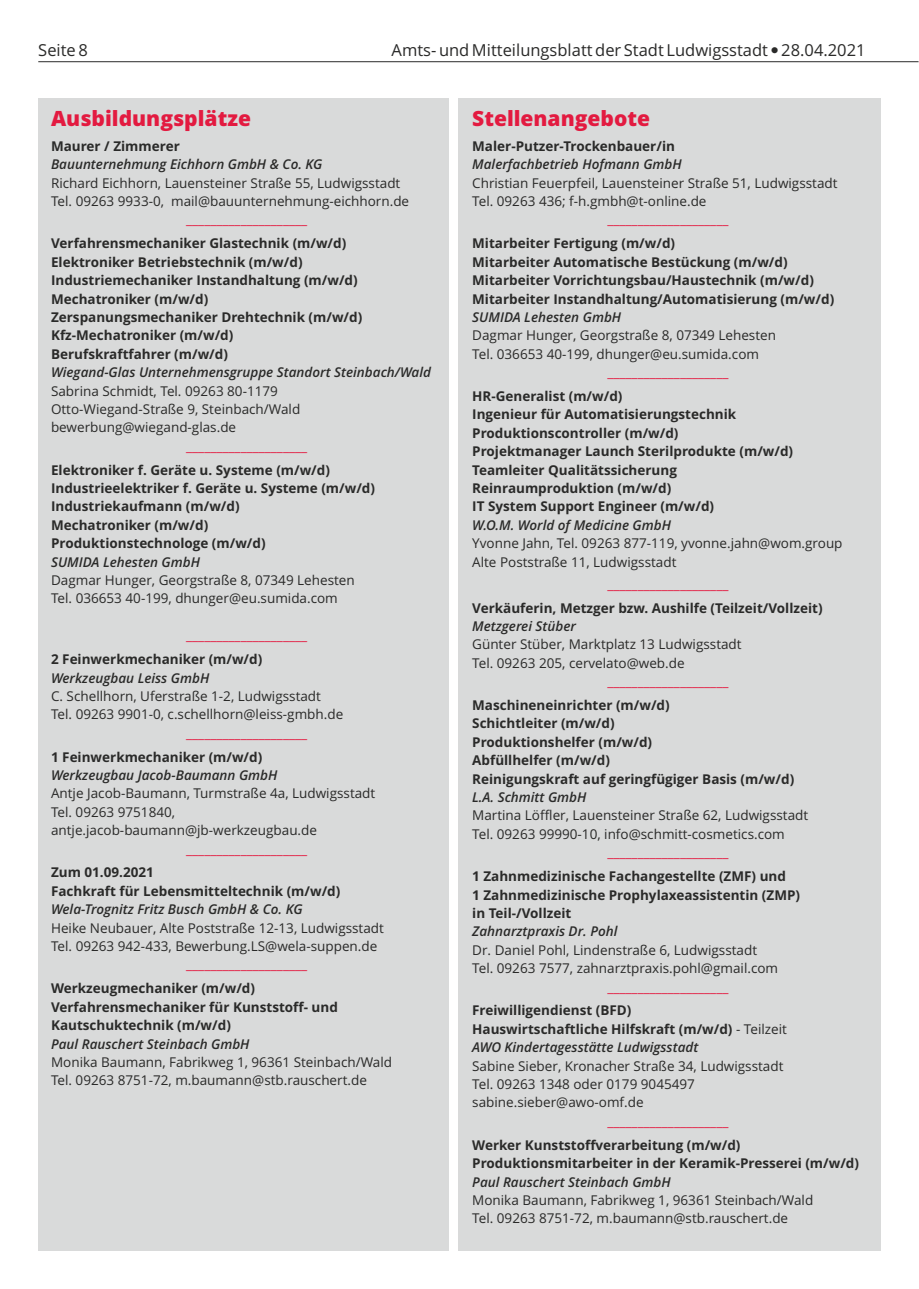
<style>
.page{position:relative;width:919px;height:1289px;background:#fff}
.page>*{position:absolute;margin:0;border:0;box-sizing:border-box;transform-origin:0 0}
.t1{font:800 21px "Open Sans";color:#e31a40}
.t2{font:16.5px "Open Sans";color:#2a2a29}
.t3{font:700 13.5px/18.5px "Open Sans";color:#2a2a29}
.t4{font:13.5px/18.5px "Open Sans";color:#2a2a29}
.t5{font:italic 600 13.5px "Open Sans";color:#2a2a29}
.t6{font:13.5px "Open Sans";color:#e31a40}
.s1{font-weight:400}
</style>
<div class="page">
<div style="left:458px;top:98px;width:422px;height:1152px;background:#d9dada"></div>
<div style="left:38px;top:98px;width:410px;height:1152px;background:#d9dada"></div>
<hr style="left:38px;top:61px;width:880px;height:1px;background:#2a2a29">
<hr style="left:918px;top:655px;width:1px;height:633px;background:#d9dada">
<p class="t2" style="left:38px;top:43px;width:51px">Seite 8</p>
<p class="t2" style="left:391px;top:43px;width:475px">Amts- und Mitteilungsblatt der Stadt Ludwigsstadt ● 28.04.2021</p>
<h1 class="t1" style="left:51px;top:110px;width:201px">Ausbildungsplätze</h1>
<p class="t5" style="left:51px;top:159px;width:273px">Bauunternehmung Eichhorn GmbH &amp; Co. KG</p>
<p class="t4" style="left:51px;top:175px;width:351px">Richard Eichhorn, Lauensteiner Straße 55, Ludwigsstadt</p>
<p class="t3" style="left:51px;top:138px;width:130px">Maurer / Zimmerer</p>
<p class="t4" style="left:51px;top:193px;width:359px">Tel. 09263 9933-0, mail@bauunternehmung-eichhorn.de</p>
<p class="t6" style="left:186px;top:214px;width:122px">____________________</p>
<p class="t3" style="left:51px;top:236px;width:313px">Verfahrensmechaniker Glastechnik (m/w/d)<br>Elektroniker Betriebstechnik (m/w/d)<br>Industriemechaniker Instandhaltung (m/w/d)<br>Mechatroniker (m/w/d)<br>Zerspanungsmechaniker Drehtechnik (m/w/d)<br>Kfz-Mechatroniker (m/w/d)<br>Berufskraftfahrer (m/w/d)</p>
<p class="t5" style="left:51px;top:367px;width:381px">Wiegand-Glas Unternehmensgruppe Standort Steinbach/Wald</p>
<p class="t4" style="left:51px;top:383px;width:251px">Sabrina Schmidt, Tel. 09263 80-1179<br>Otto-Wiegand-Straße 9, Steinbach/Wald bewerbung@wiegand-glas.de</p>
<p class="t6" style="left:186px;top:440px;width:122px">____________________</p>
<p class="t3" style="left:51px;top:462px;width:325px">Elektroniker f. Geräte u. Systeme (m/w/d)<br>Industrieelektriker f. Geräte u. Systeme (m/w/d)<br>Industriekaufmann (m/w/d)<br>Mechatroniker (m/w/d)<br>Produktionstechnologe (m/w/d)</p>
<p class="t5" style="left:51px;top:556px;width:150px">SUMIDA Lehesten GmbH</p>
<p class="t4" style="left:51px;top:572px;width:305px">Dagmar Hunger, Georgstraße 8, 07349 Lehesten</p>
<p class="t4" style="left:51px;top:590px;width:288px">Tel. 036653 40-199, dhunger@eu.sumida.com</p>
<p class="t6" style="left:186px;top:630px;width:122px">____________________</p>
<p class="t3" style="left:51px;top:651px;width:213px">2 Feinwerkmechaniker (m/w/d)</p>
<p class="t4" style="left:51px;top:688px;width:271px">C. Schellhorn, Uferstraße 1-2, Ludwigsstadt</p>
<p class="t5" style="left:51px;top:672px;width:160px">Werkzeugbau Leiss GmbH</p>
<p class="t4" style="left:51px;top:706px;width:294px">Tel. 09263 9901-0, c.schellhorn@leiss-gmbh.de</p>
<p class="t6" style="left:186px;top:727px;width:122px">____________________</p>
<p class="t3" style="left:51px;top:748px;width:213px">1 Feinwerkmechaniker (m/w/d)</p>
<p class="t5" style="left:51px;top:769px;width:228px">Werkzeugbau Jacob-Baumann GmbH</p>
<p class="t4" style="left:51px;top:785px;width:326px">Antje Jacob-Baumann, Turmstraße 4a, Ludwigsstadt</p>
<p class="t4" style="left:51px;top:804px;width:267px">Tel. 09263 9751840, antje.jacob-baumann@jb-werkzeugbau.de</p>
<p class="t6" style="left:186px;top:843px;width:122px">____________________</p>
<p class="t3" style="left:51px;top:864px;width:291px">Zum 01.09.2021<br>Fachkraft für Lebensmitteltechnik (m/w/d)</p>
<p class="t4" style="left:51px;top:919px;width:334px">Heike Neubauer, Alte Poststraße 12-13, Ludwigsstadt</p>
<p class="t6" style="left:186px;top:959px;width:122px">____________________</p>
<p class="t5" style="left:51px;top:903px;width:253px">Wela-Trognitz Fritz Busch GmbH &amp; Co. KG</p>
<p class="t4" style="left:51px;top:938px;width:328px">Tel. 09263 942-433, Bewerbung.LS@wela-suppen.de</p>
<p class="t3" style="left:51px;top:980px;width:288px">Werkzeugmechaniker (m/w/d)<br>Verfahrensmechaniker für Kunststoff- und<br>Kautschuktechnik (m/w/d)</p>
<p class="t4" style="left:51px;top:1054px;width:342px">Monika Baumann, Fabrikweg 1, 96361 Steinbach/Wald<br>Tel. 09263 8751-72, m.baumann@stb.rauschert.de</p>
<p class="t5" style="left:51px;top:1038px;width:200px">Paul Rauschert Steinbach GmbH</p>
<h1 class="t1" style="left:472px;top:110px;width:179px">Stellenangebote</h1>
<p class="t3" style="left:472px;top:138px;width:204px">Maler-Putzer-Trockenbauer/in</p>
<p class="t5" style="left:472px;top:159px;width:211px">Malerfachbetrieb Hofmann GmbH</p>
<p class="t4" style="left:472px;top:175px;width:367px">Christian Feuerpfeil, Lauensteiner Straße 51, Ludwigsstadt<br>Tel. 09263 436; f-h.gmbh@t-online.de</p>
<p class="t6" style="left:607px;top:214px;width:122px">____________________</p>
<p class="t3" style="left:472px;top:236px;width:363px">Mitarbeiter Fertigung (m/w/d)<br>Mitarbeiter Automatische Bestückung (m/w/d)<br>Mitarbeiter Vorrichtungsbau/Haustechnik (m/w/d)<br>Mitarbeiter Instandhaltung/Automatisierung (m/w/d)</p>
<p class="t5" style="left:472px;top:311px;width:150px">SUMIDA Lehesten GmbH</p>
<p class="t4" style="left:472px;top:346px;width:288px">Tel. 036653 40-199, dhunger@eu.sumida.com</p>
<p class="t6" style="left:607px;top:367px;width:122px">____________________</p>
<p class="t3" style="left:472px;top:388px;width:322px">HR-Generalist (m/w/d)<br>Ingenieur für Automatisierungstechnik Produktionscontroller (m/w/d)<br>Projektmanager Launch Sterilprodukte (m/w/d)<br>Teamleiter Qualitätssicherung Reinraumproduktion (m/w/d)<br>IT System Support Engineer (m/w/d)</p>
<p class="t5" style="left:472px;top:519px;width:200px">W.O.M. World of Medicine GmbH</p>
<p class="t4" style="left:472px;top:327px;width:305px">Dagmar Hunger, Georgstraße 8, 07349 Lehesten</p>
<p class="t4" style="left:472px;top:535px;width:372px">Yvonne Jahn, Tel. 09263 877-119, yvonne.jahn@wom.group<br>Alte Poststraße 11, Ludwigsstadt</p>
<p class="t6" style="left:607px;top:578px;width:122px">____________________</p>
<p class="t3" style="left:472px;top:600px;width:352px">Verkäuferin, Metzger bzw. Aushilfe (Teilzeit/Vollzeit)</p>
<p class="t5" style="left:472px;top:620px;width:105px">Metzgerei Stüber</p>
<p class="t4" style="left:472px;top:636px;width:271px">Günter Stüber, Marktplatz 13 Ludwigsstadt</p>
<p class="t4" style="left:472px;top:655px;width:214px">Tel. 09263 205, cervelato@web.de</p>
<p class="t6" style="left:607px;top:676px;width:122px">____________________</p>
<p class="t3" style="left:472px;top:697px;width:323px">Maschineneinrichter (m/w/d)<br>Schichtleiter (m/w/d)<br>Produktionshelfer (m/w/d)<br>Abfüllhelfer (m/w/d)<br>Reinigungskraft auf geringfügiger Basis (m/w/d)</p>
<p class="t5" style="left:472px;top:791px;width:116px">L.A. Schmitt GmbH</p>
<p class="t4" style="left:472px;top:807px;width:337px">Martina Löffler, Lauensteiner Straße 62, Ludwigsstadt</p>
<p class="t6" style="left:607px;top:846px;width:122px">____________________</p>
<p class="t4" style="left:472px;top:826px;width:314px">Tel. 09263 99990-10, info@schmitt-cosmetics.com</p>
<p class="t3" style="left:472px;top:868px;width:329px">1 Zahnmedizinische Fachangestellte (ZMF) und<br>1 Zahnmedizinische Prophylaxeassistentin (ZMP) in Teil-/Vollzeit</p>
<p class="t5" style="left:472px;top:926px;width:147px">Zahnarztpraxis Dr. Pohl</p>
<p class="t4" style="left:472px;top:941px;width:286px">Dr. Daniel Pohl, Lindenstraße 6, Ludwigsstadt</p>
<p class="t4" style="left:472px;top:960px;width:307px">Tel. 09263 7577, zahnarztpraxis.pohl@gmail.com</p>
<p class="t6" style="left:607px;top:981px;width:122px">____________________</p>
<p class="t3" style="left:472px;top:1002px;width:316px">Freiwilligendienst (BFD)<br>Hauswirtschaftliche Hilfskraft (m/w/d) <span class="s1">- Teilzeit</span></p>
<p class="t5" style="left:472px;top:1041px;width:228px">AWO Kindertagesstätte Ludwigsstadt</p>
<p class="t4" style="left:472px;top:1057px;width:313px">Sabine Sieber, Kronacher Straße 34, Ludwigsstadt</p>
<p class="t4" style="left:472px;top:1076px;width:224px">Tel. 09263 1348 oder 0179 9045497 sabine.sieber@awo-omf.de</p>
<p class="t6" style="left:607px;top:1115px;width:122px">____________________</p>
<p class="t3" style="left:472px;top:1136px;width:388px">Werker Kunststoffverarbeitung (m/w/d)<br>Produktionsmitarbeiter in der Keramik-Presserei (m/w/d)</p>
<p class="t5" style="left:472px;top:1176px;width:200px">Paul Rauschert Steinbach GmbH</p>
<p class="t4" style="left:472px;top:1192px;width:342px">Monika Baumann, Fabrikweg 1, 96361 Steinbach/Wald<br>Tel. 09263 8751-72, m.baumann@stb.rauschert.de</p>
</div>
